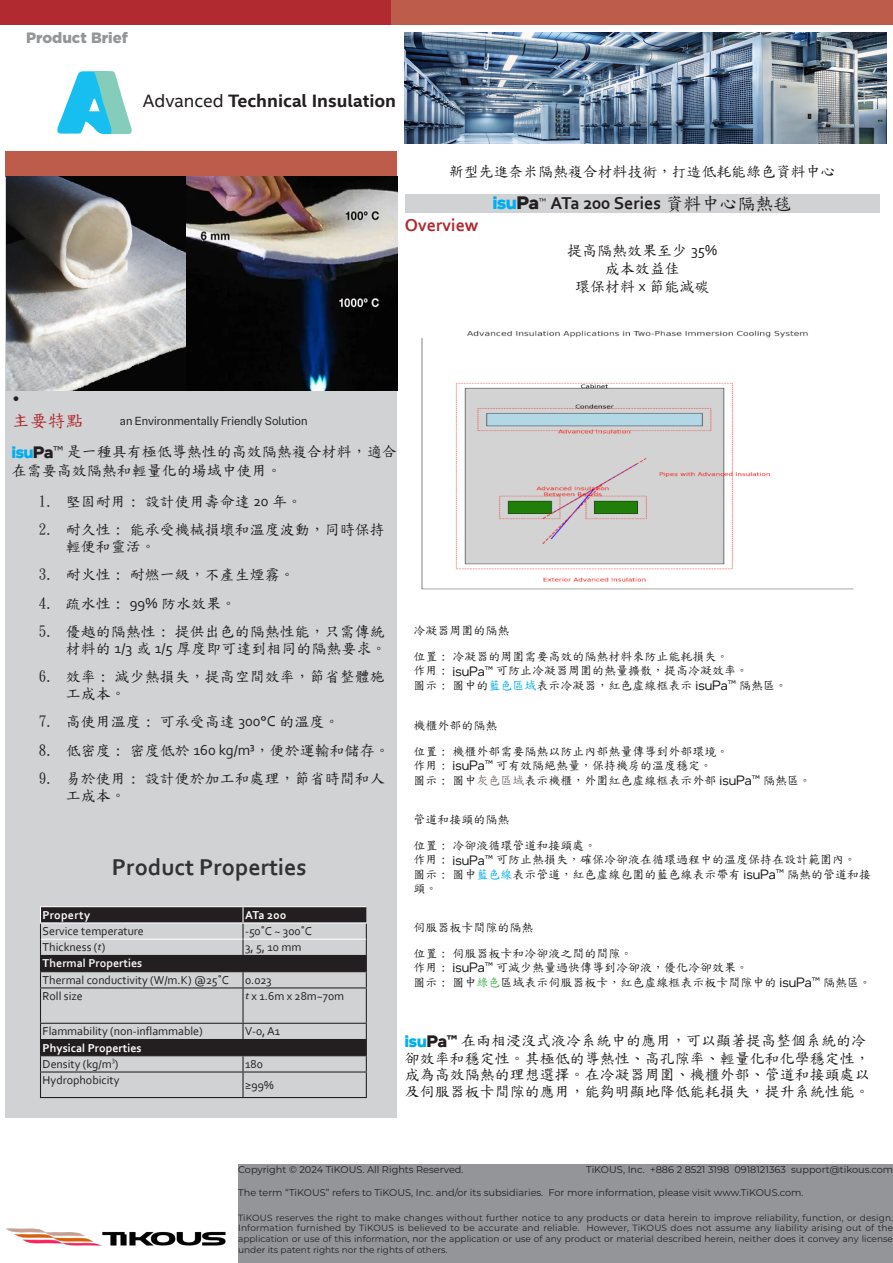
<style>
.page{position:relative;width:893px;height:1263px;background:#fff}
.page>*{position:absolute;margin:0;border:0;box-sizing:border-box;transform-origin:0 0}
.Default{font:700 24px "Corbel";color:#323232}
.t1{font:700 18px "Intel Clear";color:#231f20}
.t2{font:700 18px "Corbel";color:#231f20}
.t3{font:700 18px "Corbel";color:#b02a2f}
.t4{font:18px "DF Kai Shu SB Estd BF";color:#b02a2f}
.t5{font:18px "Gotham";color:#231f20}
.t6{font:15px/16.5px "DF Kai Shu SB Estd BF";color:#231f20}
.t7{font:900 15px "Gotham";color:#939598}
.Body_Text{font:12px/14.4px "DF Kai Shu SB Estd BF";color:#231f20}
.t8{font:12px "Corbel";color:#231f20}
.t9{font:12px "TASA Orbiter Deck";color:#231f20}
.t10{font:700 12px "Corbel";color:#fff}
.t11{font:700 12px "Corbel";color:#f5f5f6}
.t12{font:700 12px "Corbel";letter-spacing:.02em;color:#fcfcfc}
.t13{font:9.75px "Montserrat";color:#231f20}
.t14{font:9px/10.8px "Montserrat";color:#231f20;text-align:justify}
.t15{font:7.05px "Corbel";color:#231f20}
.s1{font-weight:400}
.s2{font-family:"Intel One Display";color:#00aeef}
.s3{font-family:"Intel One Display"}
.s4{font-family:"Intel One Display";font-weight:400;font-size:12px}
.s5{font-family:"DF Kai Shu SB Estd BF";font-weight:400}
.s6{font-family:"Corbel"}
.s7{font-family:"Intel One Display";font-weight:700;font-size:16.5px;color:#00aeef}
.s8{font-family:"Intel One Display";font-weight:700;font-size:16.5px}
.s9{font-family:"Intel One Display";font-size:16.5px}
.s10{font-family:"Intel One Display";font-size:13.5px}
.s11{color:#00aeef}
.s12{color:#79716f}
.s13{color:#40ae49}
.s14{font-style:italic;font-size:9.6px}
</style>
<div class="page">
<img style="left:405px;top:32px;width:482px;height:111px">
<div style="left:405px;top:194px;width:475px;height:18px;background:#d1d2d4"></div>
<img style="left:421px;top:330px;width:433px;height:260px">
<div style="left:0;top:0;width:391px;height:24px;background:#b02a2f"></div>
<div style="left:391px;top:0;width:502px;height:24px;background:#be5c4b"></div>
<div style="left:6px;top:177px;width:391px;height:940px;background:#d1d2d4"></div>
<div style="left:6px;top:151px;width:391px;height:26px;background:#be5c4b"></div>
<div style="left:238px;top:1164px;width:655px;height:99px;background:#939598"></div>
<img style="left:6px;top:1228px;width:220px;height:18px">
<svg style="left:41px;top:907px;width:325px;height:148px"></svg>
<hr style="left:40px;top:955px;width:203px;height:1px;background:#231f20">
<hr style="left:243px;top:955px;width:124px;height:1px;background:#231f20">
<hr style="left:40px;top:971px;width:203px;height:1px;background:#231f20">
<hr style="left:243px;top:971px;width:124px;height:1px;background:#231f20">
<svg style="left:242px;top:972px;width:2px;height:15px"></svg>
<svg style="left:366px;top:923px;width:1px;height:64px"></svg>
<hr style="left:40px;top:987px;width:203px;height:1px;background:#231f20">
<hr style="left:40px;top:988px;width:1px;height:35px;background:#231f20">
<hr style="left:243px;top:987px;width:124px;height:1px;background:#231f20">
<hr style="left:242px;top:988px;width:2px;height:35px;background:#231f20">
<hr style="left:366px;top:988px;width:1px;height:35px;background:#231f20">
<hr style="left:40px;top:1023px;width:203px;height:1px;background:#231f20">
<hr style="left:243px;top:1023px;width:124px;height:1px;background:#231f20">
<svg style="left:242px;top:1024px;width:2px;height:15px"></svg>
<hr style="left:40px;top:1039px;width:203px;height:1px;background:#231f20">
<hr style="left:243px;top:1039px;width:124px;height:1px;background:#231f20">
<hr style="left:40px;top:1055px;width:203px;height:1px;background:#231f20">
<hr style="left:243px;top:1055px;width:124px;height:1px;background:#231f20">
<svg style="left:242px;top:1056px;width:2px;height:15px"></svg>
<hr style="left:40px;top:1071px;width:203px;height:1px;background:#231f20">
<svg style="left:40px;top:1024px;width:1px;height:73px"></svg>
<hr style="left:243px;top:1071px;width:124px;height:1px;background:#231f20">
<hr style="left:242px;top:1072px;width:2px;height:25px;background:#231f20">
<svg style="left:366px;top:1024px;width:1px;height:73px"></svg>
<hr style="left:40px;top:1097px;width:203px;height:1px;background:#231f20">
<hr style="left:243px;top:1097px;width:124px;height:1px;background:#231f20">
<hr style="left:40px;top:906px;width:202px;height:1px;background:#fff">
<svg style="left:40px;top:907px;width:1px;height:80px"></svg>
<hr style="left:40px;top:922px;width:202px;height:1px;background:#fff">
<hr style="left:41px;top:939px;width:201px;height:1px;background:#fff">
<hr style="left:242px;top:906px;width:124px;height:1px;background:#fff">
<svg style="left:242px;top:907px;width:2px;height:48px"></svg>
<hr style="left:242px;top:922px;width:125px;height:1px;background:#fff">
<hr style="left:244px;top:939px;width:122px;height:1px;background:#fff">
<img style="left:6px;top:177px;width:391px;height:213px">
<svg style="left:57px;top:71px;width:75px;height:63px"></svg>
<p class="t7" style="left:26px;top:29px;width:103px">Product Brief</p>
<p class="t1" style="left:143px;top:88px;width:255px"><span class="s1">Advanced</span> Technical Insulation</p>
<p class="t6" style="left:449px;top:163px;width:388px">新型先進奈米隔熱複合材料技術，打造低耗能綠色資料中心</p>
<p class="t3" style="left:405px;top:213px;width:75px">Overview</p>
<p class="t2" style="left:493px;top:192px;width:300px"><span class="s2">isu</span><span class="s3">Pa</span><span class="s4">™</span> ATa 200 Series <span class="s5">資料中心隔熱毯</span></p>
<p class="t6" style="left:567px;top:242px;width:151px">提高隔熱效果至少 <span class="s6">35%</span></p>
<p class="t6" style="left:605px;top:260px;width:76px">成本效益佳</p>
<p class="t6" style="left:575px;top:278px;width:143px">環保材料 <span class="s6">x</span> 節能減碳</p>
<p class="t5" style="left:12px;top:389px;width:10px">•</p>
<p class="t4" style="left:12px;top:412px;width:83px">主要特點</p>
<p class="t9" style="left:120px;top:413px;width:189px">an Environmentally Friendly Solution</p>
<p class="t6" style="left:12px;top:442px;width:386px;line-height:18.9px"><span class="s7">isu</span><span class="s8">Pa</span><span class="s9">™</span> 是一種具有極低導熱性的高效隔熱複合材料，適合在需要高效隔熱和輕量化的場域中使用。</p>
<p class="t6" style="left:39px;top:493px;width:265px">1. 堅固耐用 : 設計使用壽命達 <span class="s6">20</span> 年。</p>
<p class="t6" style="left:66px;top:521px;width:320px;text-indent:-27px">2. 耐久性 : 能承受機械損壞和溫度波動，同時保持輕便和靈活。</p>
<p class="t6" style="left:39px;top:566px;width:257px">3. 耐火性 : 耐燃一級，不產生煙霧。</p>
<p class="t6" style="left:39px;top:595px;width:199px">4. 疏水性 : <span class="s6">99%</span> 防水效果。</p>
<p class="t6" style="left:39px;top:623px;width:349px;text-align:right">5. 優越的隔熱性 : 提供出色的隔熱性能，只需傳統材料的<span class="s6">1/3</span> 或 <span class="s6">1/5</span> 厚度即可達到相同的隔熱要求。</p>
<p class="t6" style="left:66px;top:668px;width:320px;text-indent:-27px">6. 效率 : 減少熱損失，提高空間效率，節省整體施工成本。</p>
<p class="t6" style="left:39px;top:713px;width:302px">7. 高使用溫度 : 可承受高達 <span class="s6">300°C</span> 的溫度。</p>
<p class="t6" style="left:39px;top:742px;width:352px">8. 低密度 : 密度低於 <span class="s6">160 kg/m³</span>，便於運輸和儲存。</p>
<p class="t6" style="left:66px;top:770px;width:320px;text-indent:-27px">9. 易於使用 : 設計便於加工和處理，節省時間和人工成本。</p>
<p class="Body_Text" style="left:414px;top:623px;width:97px">冷凝器周圍的隔熱</p>
<p class="Body_Text" style="left:414px;top:650px;width:375px">位置 : 冷凝器的周圍需要高效的隔熱材料來防止能耗損失。<br>作用 : <span class="s10">isuPa™</span> 可防止冷凝器周圍的熱量擴散，提高冷凝效率。<br>圖示 : 圖中的<span class="s11">藍色區域</span>表示冷凝器，紅色虛線框表示 <span class="s10">isuPa™</span> 隔熱區。</p>
<p class="Body_Text" style="left:414px;top:718px;width:85px">機櫃外部的隔熱</p>
<p class="Body_Text" style="left:414px;top:744px;width:399px">位置 : 機櫃外部需要隔熱以防止內部熱量傳導到外部環境。<br>作用 : <span class="s10">isuPa™</span> 可有效隔絕熱量，保持機房的溫度穩定。<br>圖示 : 圖中<span class="s12">灰色區域</span>表示機櫃，外圍紅色虛線框表示外部 <span class="s10">isuPa™</span> 隔熱區。</p>
<p class="Body_Text" style="left:414px;top:812px;width:97px">管道和接頭的隔熱</p>
<p class="Body_Text" style="left:414px;top:839px;width:459px">位置 : 冷卻液循環管道和接頭處。<br>作用 : <span class="s10">isuPa™</span> 可防止熱損失，確保冷卻液在循環過程中的溫度保持在設計範圍內。圖示 : 圖中<span class="s11">藍色線</span>表示管道，紅色虛線包圍的藍色線表示帶有 <span class="s10">isuPa™</span> 隔熱的管道和接頭。</p>
<p class="Body_Text" style="left:414px;top:920px;width:121px">伺服器板卡間隙的隔熱</p>
<p class="Body_Text" style="left:414px;top:946px;width:459px">位置 : 伺服器板卡和冷卻液之間的間隙。<br>作用 : <span class="s10">isuPa™</span> 可減少熱量過快傳導到冷卻液，優化冷卻效果。<br>圖示 : 圖中<span class="s13">綠色</span>區域表示伺服器板卡，紅色虛線框表示板卡間隙中的<span class="s10">isuPa™</span> 隔熱區。</p>
<p class="Default" style="left:112px;top:852px;width:196px">Product Properties</p>
<p class="t12" style="left:43px;top:907px;width:49px">Property</p>
<p class="t12" style="left:245px;top:907px;width:43px">ATa 200</p>
<p class="t8" style="left:43px;top:923px;width:103px">Service temperature</p>
<p class="t8" style="left:245px;top:923px;width:68px">-50˚C ~ 300˚C</p>
<p class="t8" style="left:43px;top:940px;width:64px">Thickness (<span class="s14">t</span>)</p>
<p class="t8" style="left:245px;top:940px;width:58px">3, 5, 10 mm</p>
<p class="t11" style="left:43px;top:956px;width:101px">Thermal Properties</p>
<p class="t8" style="left:43px;top:972px;width:188px">Thermal conductivity (W/m.K) @25˚C</p>
<p class="t8" style="left:245px;top:972px;width:28px">0.023</p>
<p class="t8" style="left:43px;top:988px;width:42px">Roll size</p>
<p class="t8" style="left:245px;top:988px;width:101px"><span class="s14">t</span> x 1.6m x 28m~70m</p>
<p class="t8" style="left:43px;top:1024px;width:161px">Flammability (non-inflammable)</p>
<p class="t8" style="left:245px;top:1024px;width:37px">V-0, A1</p>
<p class="t10" style="left:43px;top:1040px;width:100px">Physical Properties</p>
<p class="t8" style="left:43px;top:1056px;width:77px">Density (kg/m )</p>
<p class="t6" style="left:405px;top:1032px;width:466px"><span class="s7">isu</span><span class="s8">Pa™</span> 在兩相浸沒式液冷系統中的應用，可以顯著提高整個系統的冷卻效率和穩定性。其極低的導熱性、高孔隙率、輕量化和化學穩定性，成為高效隔熱的理想選擇。在冷凝器周圍、機櫃外部、管道和接頭處以及伺服器板卡間隙的應用，能夠明顯地降低能耗損失，提升系統性能。</p>
<p class="t15" style="left:112px;top:1055px;width:5px">3</p>
<p class="t8" style="left:245px;top:1056px;width:19px">180</p>
<p class="t8" style="left:43px;top:1073px;width:78px">Hydrophobicity</p>
<p class="t8" style="left:245px;top:1077px;width:30px">≥99%</p>
<p class="t13" style="left:238px;top:1162px;width:227px">Copyright © 2024 TiKOUS. All Rights Reserved.</p>
<p class="t13" style="left:586px;top:1162px;width:309px">TiKOUS, Inc. +886 2 8521 3198 0918121363 support@tikous.com</p>
<p class="t13" style="left:238px;top:1186px;width:567px">The term “TiKOUS” refers to TiKOUS, Inc. and/or its subsidiaries. For more information, please visit www.TiKOUS.com.</p>
<p class="t14" style="left:238px;top:1211px;width:657px">TiKOUS reserves the right to make changes without further notice to any products or data herein to improve reliability, function, or design.<br>Information furnished by TiKOUS is believed to be accurate and reliable. However, TiKOUS does not assume any liability arising out of the application or use of this information, nor the application or use of any product or material described herein, neither does it convey any license under its patent rights nor the rights of others.</p>
</div>
